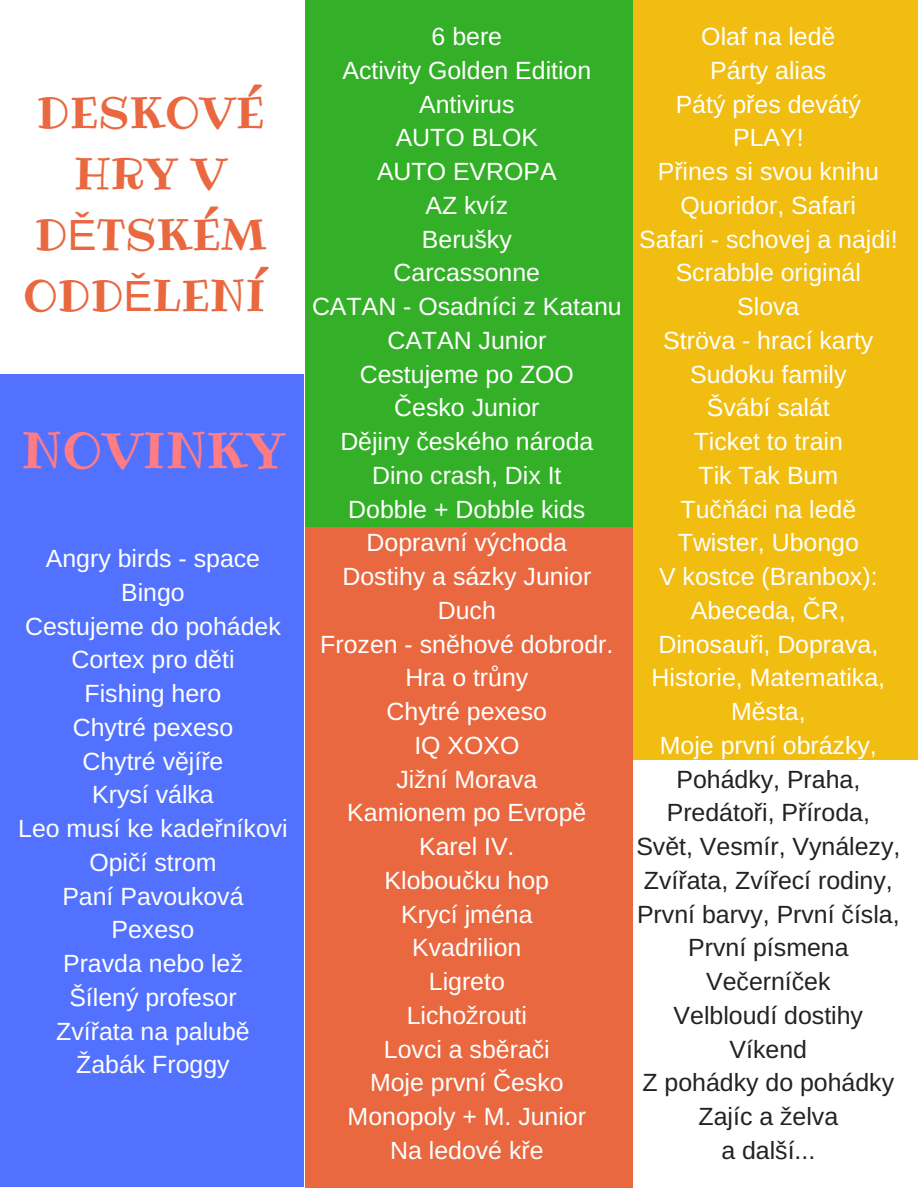
<style>
.page{position:relative;width:918px;height:1188px;background:#fff}
.page>*{position:absolute;margin:0;border:0;box-sizing:border-box;transform-origin:0 0}
.t1{font:49.8px "Ribeye";color:#ff7c85}
.t2{font:43.65px/60.8px "Ribeye";color:#e96840;text-align:center}
.t3{font:24.9px/33.8px "Arimo";color:#fff;text-align:center}
.t4{font:24.9px/33.8px "Arimo";color:#222;text-align:center}
.s1{font-family:"Liberation Sans"}
</style>
<div class="page">
<div style="left:629px;top:0;width:289px;height:760px;background:#f1bd10"></div>
<div style="left:305px;top:0;width:327px;height:531px;background:#33b027"></div>
<div style="left:305px;top:528px;width:327px;height:660px;background:#e96840"></div>
<div style="left:0;top:375px;width:304px;height:812px;background:#5271ff"></div>
<h2 class="t2" style="left:23px;top:82px;width:245px">DESKOVÉ<br>HRY V<br>D<span class="s1">Ě</span>TSKÉM<br>ODD<span class="s1">Ě</span>LENÍ</h2>
<h1 class="t1" style="left:22px;top:416px;width:266px">NOVINKY</h1>
<p class="t3" style="left:18px;top:541px;width:271px">Angry birds - space<br>Bingo<br>Cestujeme do pohádek<br>Cortex pro d<span class="s1">ě</span>ti<br>Fishing hero<br>Chytré pexeso<br>Chytré v<span class="s1">ě</span>jí<span class="s1">ř</span>e<br>Krysí válka<br>Leo musí ke kade<span class="s1">ř</span>níkovi<br>Opi<span class="s1">č</span>í strom<br>Paní Pavouková<br>Pexeso<br>Pravda nebo le<span class="s1">ž<br>Š</span>ílený profesor<br>Zví<span class="s1">ř</span>ata na palub<span class="s1">ě<br>Ž</span>abák Froggy</p>
<p class="t3" style="left:312px;top:19px;width:311px">6 bere<br>Activity Golden Edition<br>Antivirus<br>AUTO BLOK<br>AUTO EVROPA<br>AZ kvíz<br>Beru<span class="s1">š</span>ky<br>Carcassonne<br>CATAN - Osadníci z Katanu<br>CATAN Junior<br>Cestujeme po ZOO<br><span class="s1">Č</span>esko Junior<br>D<span class="s1">ě</span>jiny <span class="s1">č</span>eského národa<br>Dino crash, Dix It<br>Dobble + Dobble kids<br>Dopravní východa<br>Dostihy a sázky Junior<br>Duch<br>Frozen - sn<span class="s1">ě</span>hové dobrodr.<br>Hra o tr<span class="s1">ů</span>ny<br>Chytré pexeso<br>IQ XOXO<br>Ji<span class="s1">ž</span>ní Morava<br>Kamionem po Evrop<span class="s1">ě<br></span>Karel IV.<br>Klobou<span class="s1">č</span>ku hop<br>Krycí jména<br>Kvadrilion<br>Ligreto<br>Licho<span class="s1">ž</span>routi<br>Lovci a sb<span class="s1">ě</span>ra<span class="s1">č</span>i<br>Moje první <span class="s1">Č</span>esko<br>Monopoly + M. Junior<br>Na ledové k<span class="s1">ř</span>e</p>
<p class="t3" style="left:639px;top:19px;width:260px">Olaf na led<span class="s1">ě<br></span>Párty alias<br>Pátý p<span class="s1">ř</span>es devátý<br>PLAY!<br>P<span class="s1">ř</span>ines si svou knihu<br>Quoridor, Safari<br>Safari - schovej a najdi!<br>Scrabble originál<br>Slova<br>Ströva - hrací karty<br>Sudoku family<br><span class="s1">Š</span>vábí salát<br>Ticket to train<br>Tik Tak Bum<br>Tu<span class="s1">čň</span>áci na led<span class="s1">ě<br></span>Twister, Ubongo<br>V kostce (Branbox):<br>Abeceda, <span class="s1">Č</span>R,<br>Dinosau<span class="s1">ř</span>i, Doprava,<br>Historie, Matematika,<br>M<span class="s1">ě</span>sta,<br>Moje první obrázky,</p>
<p class="t4" style="left:636px;top:762px;width:266px">Pohádky, Praha,<br>Predáto<span class="s1">ř</span>i, P<span class="s1">ř</span>íroda,<br>Sv<span class="s1">ě</span>t, Vesmír, Vynálezy,<br>Zví<span class="s1">ř</span>ata, Zví<span class="s1">ř</span>ecí rodiny,<br>První barvy, První <span class="s1">č</span>ísla,<br>První písmena<br>Ve<span class="s1">č</span>erní<span class="s1">č</span>ek<br>Velbloudí dostihy<br>Víkend<br>Z pohádky do pohádky<br>Zajíc a <span class="s1">ž</span>elva<br>a dal<span class="s1">š</span>í...</p>
</div>
